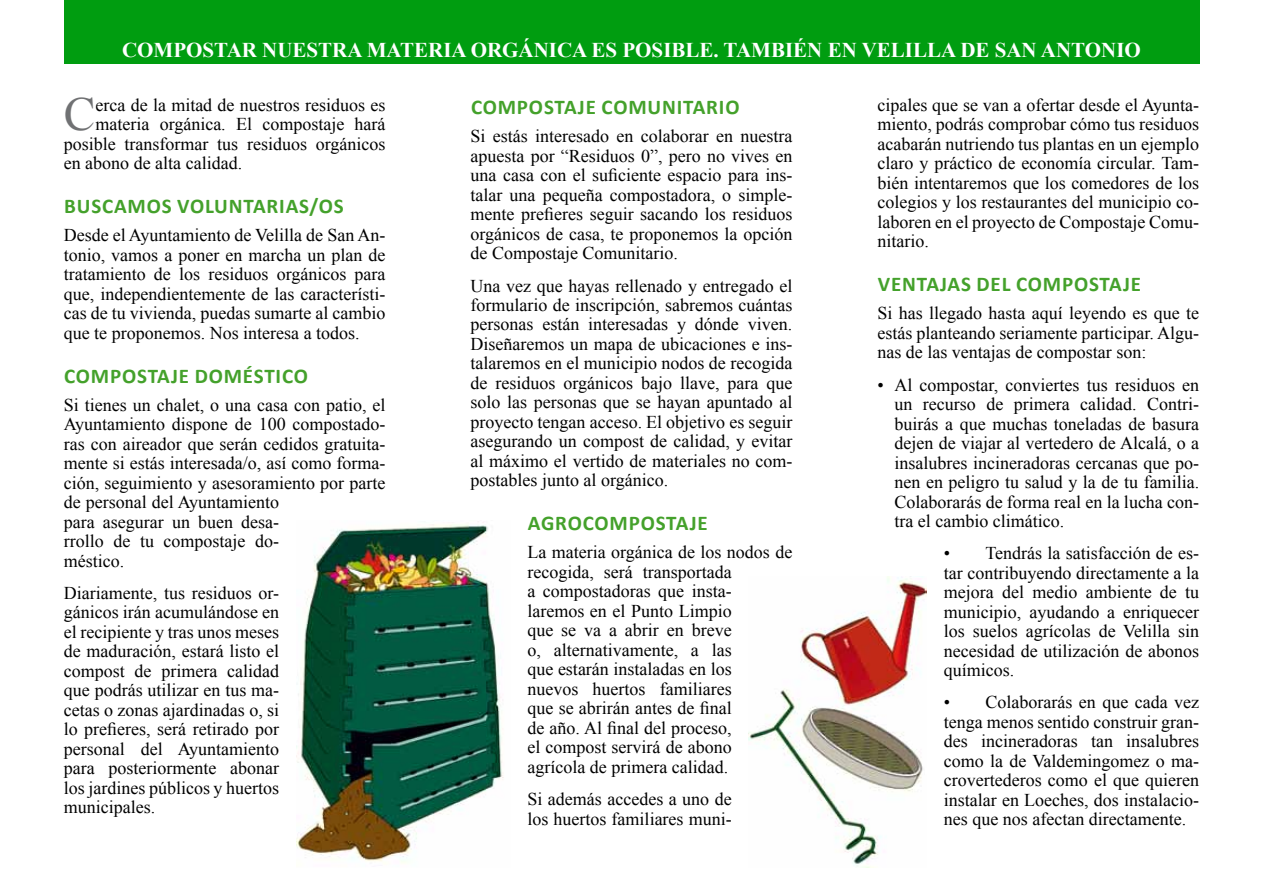
<style>
.page{position:relative;width:1263px;height:893px;background:#fff}
.page>*{position:absolute;margin:0;border:0;box-sizing:border-box;transform-origin:0 0}
.t1{font:47.4px "Times New Roman";color:#707173}
.t2{font:700 21px "Calibri";letter-spacing:.04em;color:#44a12b}
.t3{font:700 21px "Times New Roman";color:#fff}
.t4{font:18px/19.5px "Times New Roman";color:#000;text-align:justify}
</style>
<div class="page">
<img style="left:749px;top:576px;width:178px;height:291px">
<div style="left:64px;top:0;width:1135px;height:64px;background:#009d10"></div>
<img style="left:296px;top:521px;width:208px;height:342px">
<p class="t3" style="left:122px;top:35px;width:200px">COMPOSTAR NUESTRA</p>
<p class="t3" style="left:367px;top:35px;width:776px">MATERIA ORGÁNICA ES POSIBLE. TAMBIÉN EN VELILLA DE SAN ANTONIO</p>
<h1 class="t1" style="left:64px;top:83px;width:33px">C</h1>
<p class="t4" style="left:95px;top:95px;width:292px">erca de la mitad de nuestros residuos es</p>
<p class="t4" style="left:95px;top:114px;width:292px">materia orgánica. El compostaje hará</p>
<p class="t4" style="left:64px;top:134px;width:323px">posible transformar tus residuos orgánicos</p>
<p class="t4" style="left:64px;top:153px;width:180px">en abono de alta calidad.</p>
<p class="t2" style="left:64px;top:193px;width:281px">BUSCAMOS VOLUNTARIAS/OS</p>
<p class="t4" style="left:64px;top:225px;width:323px">Desde el Ayuntamiento de Velilla de San An&shy;tonio, vamos a poner en marcha un plan de tratamiento de los residuos orgánicos para que, independientemente de las característi&shy;cas de tu vivienda, puedas sumarte al cambio que te proponemos. Nos interesa a todos.</p>
<p class="t2" style="left:64px;top:363px;width:27px">COMPOSTA</p>
<p class="t2" style="left:171px;top:363px;width:51px">JE DOMÉSTICO</p>
<p class="t4" style="left:64px;top:394px;width:323px;text-align:left">Si tienes un chalet, o una casa con patio, el Ayuntamiento dispone de 100 compostado&shy;ras con aireador que serán cedidos gratuita&shy;mente si estás interesada/o, así como forma&shy;ción, seguimiento y asesoramiento por parte de personal del Ayuntamiento<br>para asegurar un buen desa-<br>rrollo de tu compostaje do-<br>méstico.</p>
<p class="t4" style="left:64px;top:583px;width:217px">Diariamente, tus residuos or&shy;gánicos irán acumulándose en el recipiente y tras unos meses de maduración, estará listo el compost de primera calidad que podrás utilizar en tus ma&shy;cetas o zonas ajardinadas o, si lo prefieres, será retirado por personal del Ayuntamiento para posteriormente abonar los jardines públicos y huertos municipales.</p>
<p class="t2" style="left:471px;top:94px;width:27px">COMPOSTA</p>
<p class="t2" style="left:578px;top:94px;width:49px">JE COMUNITARIO</p>
<p class="t4" style="left:471px;top:126px;width:323px">Si estás interesado en colaborar en nuestra apuesta por “Residuos 0”, pero no vives en una casa con el suficiente espacio para ins&shy;talar una pequeña compostadora, o simple&shy;mente prefieres seguir sacando los residuos orgánicos de casa, te proponemos la opción de Compostaje Comunitario.</p>
<p class="t4" style="left:471px;top:275px;width:323px">Una vez que hayas rellenado y entregado el formulario de inscripción, sabremos cuántas personas están interesadas y dónde viven.<br>Diseñaremos un mapa de ubicaciones e ins&shy;talaremos en el municipio nodos de recogida de residuos orgánicos bajo llave, para que solo las personas que se hayan apuntado al proyecto tengan acceso. El objetivo es seguir asegurando un compost de calidad, y evitar al máximo el vertido de materiales no com&shy;postables junto al orgánico.</p>
<p class="t2" style="left:528px;top:510px;width:42px">AGROCOMPOSTA</p>
<p class="t2" style="left:690px;top:510px;width:17px">JE</p>
<p class="t4" style="left:527px;top:542px;width:266px;text-align:left">La materia orgánica de los nodos de recogida, será transportada<br>a compostadoras que insta&shy;laremos en el Punto Limpio<br>que se va a abrir en breve<br>o, alternativamente, a las<br>que estarán instaladas en los<br>nuevos huertos familiares<br>que se abrirán antes de final<br>de año. Al final del proceso,<br>el compost servirá de abono agrícola de primera calidad.</p>
<p class="t4" style="left:527px;top:789px;width:206px">Si además accedes a uno de los huertos familiares muni-</p>
<p class="t4" style="left:877px;top:95px;width:323px">cipales que se van a ofertar desde el Ayunta&shy;miento, podrás comprobar cómo tus residuos acabarán nutriendo tus plantas en un ejemplo claro y práctico de economía circular. Tam&shy;bién intentaremos que los comedores de los colegios y los restaurantes del municipio co&shy;laboren en el proyecto de Compostaje Comu&shy;nitario.</p>
<p class="t2" style="left:878px;top:271px;width:265px">VENTAJAS DEL COMPOSTAJE</p>
<p class="t4" style="left:877px;top:303px;width:323px">Si has llegado hasta aquí leyendo es que te estás planteando seriamente participar. Algu&shy;nas de las ventajas de compostar son:</p>
<p class="t4" style="left:894px;top:374px;width:306px;text-indent:-17px">• Al compostar, conviertes tus residuos en un recurso de primera calidad. Contri&shy;buirás a que muchas toneladas de basura dejen de viajar al vertedero de Alcalá, o a insalubres incineradoras cercanas que po&shy;nen en peligro tu salud y la de tu familia.<br>Colaborarás de forma real en la lucha con&shy;tra el cambio climático.</p>
<p class="t4" style="left:944px;top:543px;width:257px">• Tendrás la satisfacción de es&shy;tar contribuyendo directamente a la mejora del medio ambiente de tu municipio, ayudando a enriquecer los suelos agrícolas de Velilla sin necesidad de utilización de abonos químicos.</p>
<p class="t4" style="left:944px;top:692px;width:257px">• Colaborarás en que cada vez tenga menos sentido construir gran&shy;des incineradoras tan insalubres como la de Valdemingomez o ma&shy;crovertederos como el que quieren instalar en Loeches, dos instalacio&shy;nes que nos afectan directamente.</p>
</div>
